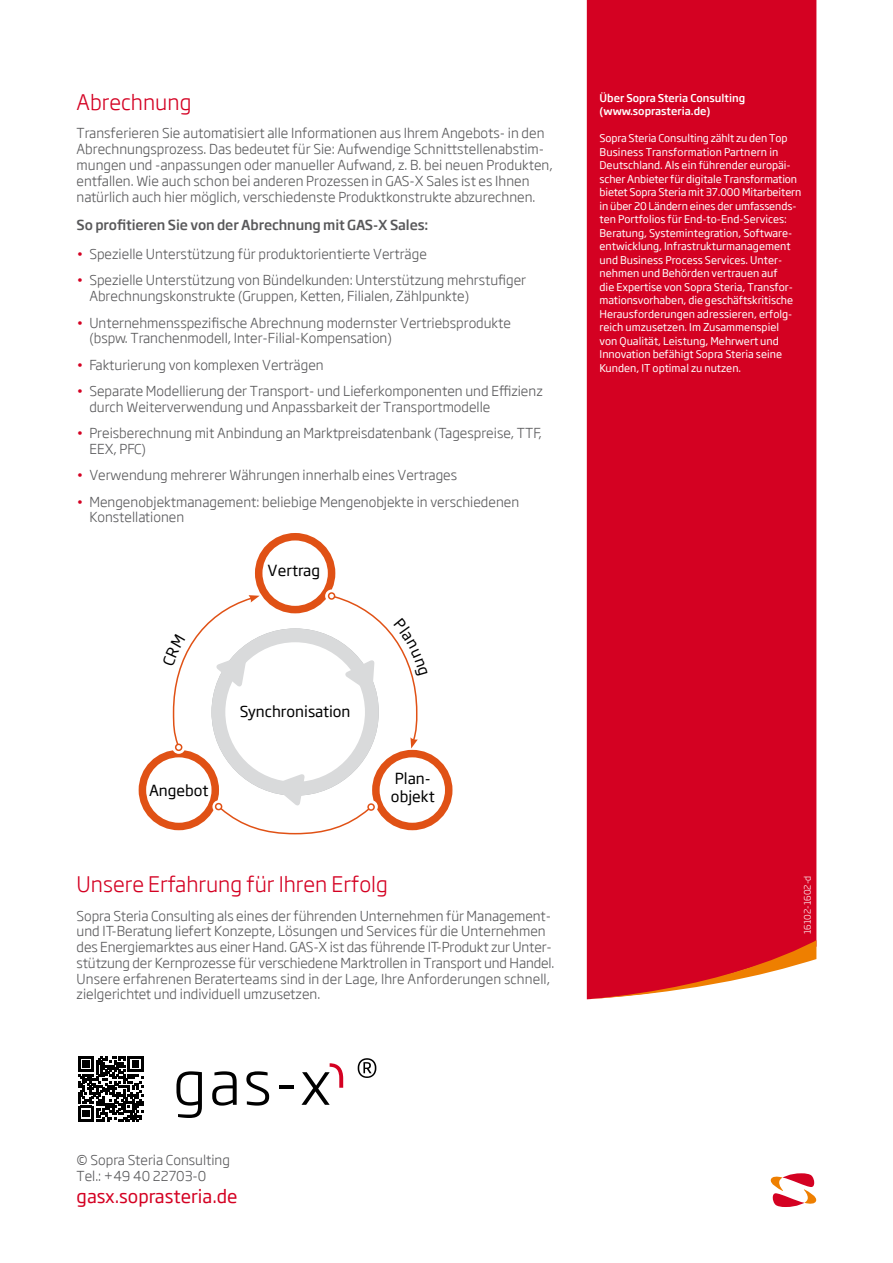
<style>
.page{position:relative;width:893px;height:1263px;background:#fff}
.page>*{position:absolute;margin:0;border:0;box-sizing:border-box;transform-origin:0 0}
.t1{font:300 21px "Soho Gothic Pro";color:#d40122}
.t2{font:18px "Soho Gothic Pro";color:#d40122}
.t3{font:15px/18px "Soho Gothic Pro";color:#000}
.t4{font:300 13.5px/15.8px "Soho Gothic Pro";color:#58585a}
.t5{font:500 13.5px "Soho Gothic Pro";letter-spacing:-.01em;color:#58585a}
.t6{font:10.5px/13.5px "Soho Gothic Pro";color:#fff}
.t7{font:500 10.5px/13.5px "Soho Gothic Pro";color:#fff}
.t8{font:300 9px "Soho Gothic Pro";color:#fff}
.s1{color:#d40122}
</style>
<div class="page">
<div style="left:587px;top:0;width:229px;height:940px;background:#d40122"></div>
<svg style="left:587px;top:940px;width:229px;height:59px"></svg>
<svg style="left:770px;top:1173px;width:47px;height:34px"></svg>
<svg style="left:176px;top:1071px;width:26px;height:47px"></svg>
<svg style="left:212px;top:1071px;width:25px;height:34px"></svg>
<svg style="left:246px;top:1071px;width:23px;height:34px"></svg>
<hr style="left:279px;top:1086px;width:14px;height:3px;background:#000">
<svg style="left:358px;top:1058px;width:18px;height:20px"></svg>
<svg style="left:301px;top:1063px;width:42px;height:42px"></svg>
<svg style="left:78px;top:1056px;width:66px;height:66px"></svg>
<div style="left:372px;top:750px;width:80px;height:80px;border:8px solid #e05115;border-radius:50%"></div>
<div style="left:255px;top:533px;width:80px;height:80px;border:8px solid #e05115;border-radius:50%"></div>
<div style="left:139px;top:750px;width:80px;height:80px;border:8px solid #e05115;border-radius:50%"></div>
<svg style="left:172px;top:741px;width:13px;height:13px"></svg>
<svg style="left:325px;top:589px;width:13px;height:13px"></svg>
<svg style="left:212px;top:800px;width:13px;height:13px"></svg>
<svg style="left:365px;top:800px;width:13px;height:13px"></svg>
<div style="left:211px;top:628px;width:168px;height:168px;background:#d9dadb;border-radius:50%"></div>
<div style="left:225px;top:642px;width:140px;height:140px;background:#fff;border-radius:50%"></div>
<div style="left:328px;top:592px;width:7px;height:8px;border:2px solid #e05115;border-radius:50%"></div>
<div style="left:175px;top:743px;width:7px;height:8px;border:2px solid #e05115;border-radius:50%"></div>
<svg style="left:219px;top:773px;width:152px;height:62px"></svg>
<div style="left:367px;top:803px;width:8px;height:8px;border:2px solid #e05115;border-radius:50%"></div>
<div style="left:215px;top:803px;width:7px;height:7px;border:2px solid #e05115;border-radius:50%"></div>
<svg style="left:333px;top:595px;width:85px;height:153px"></svg>
<svg style="left:172px;top:595px;width:88px;height:151px"></svg>
<h1 class="t1" style="left:77px;top:86px;width:116px">Abrechnung</h1>
<p class="t4" style="left:77px;top:125px;width:478px">Transferieren Sie automatisiert alle Informationen aus Ihrem Angebots- in den Abrechnungsprozess. Das bedeutet für Sie: Aufwendige Schnittstellenabstim&shy;mungen und -anpassungen oder manueller Aufwand, z. B. bei neuen Produkten, entfallen. Wie auch schon bei anderen Prozessen in GAS-X Sales ist es Ihnen natürlich auch hier möglich, verschiedenste Produktkonstrukte abzurechnen.</p>
<p class="t5" style="left:77px;top:215px;width:353px">So profitieren Sie von der Abrechnung mit GAS-X Sales:</p>
<p class="t4" style="left:77px;top:245px;width:352px"><span class="s1">•</span> Spezielle Unterstützung für produktorientierte Verträge</p>
<p class="t4" style="left:89px;top:272px;width:438px;text-indent:-13px"><span class="s1">•</span> Spezielle Unterstützung von Bündelkunden: Unterstützung mehrstufiger<br>Abrechnungskonstrukte (Gruppen, Ketten, Filialen, Zählpunkte)</p>
<p class="t4" style="left:89px;top:314px;width:423px;text-indent:-13px"><span class="s1">•</span> Unternehmensspezifische Abrechnung modernster Vertriebsprodukte (bspw. Tranchenmodell, Inter-Filial-Kompensation)</p>
<p class="t4" style="left:77px;top:356px;width:249px"><span class="s1">•</span> Fakturierung von komplexen Verträgen</p>
<p class="t4" style="left:89px;top:382px;width:455px;text-indent:-13px"><span class="s1">•</span> Separate Modellierung der Transport- und Lieferkomponenten und Effizienz durch Weiterverwendung und Anpassbarkeit der Transportmodelle</p>
<p class="t4" style="left:89px;top:424px;width:454px;text-indent:-13px"><span class="s1">•</span> Preisberechnung mit Anbindung an Marktpreisdatenbank (Tagespreise, TTF,<br>EEX, PFC)</p>
<p class="t4" style="left:77px;top:467px;width:382px"><span class="s1">•</span> Verwendung mehrerer Währungen innerhalb eines Vertrages</p>
<p class="t4" style="left:89px;top:493px;width:431px;text-indent:-13px"><span class="s1">•</span> Mengenobjektmanagement: beliebige Mengenobjekte in verschiedenen<br>Konstellationen</p>
<p class="t3" style="left:268px;top:560px;width:54px">Vertrag</p>
<p class="t7" style="left:600px;top:91px;width:147px">Über Sopra Steria Consulting (www.soprasteria.de)</p>
<p class="t6" style="left:600px;top:131px;width:203px">Sopra Steria Consulting zählt zu den Top Business Transformation Partnern in Deutschland. Als ein führender europäi&shy;scher Anbieter für digitale Transformation bietet Sopra Steria mit 37.000 Mitarbeitern in über 20 Ländern eines der umfassends&shy;ten Portfolios für End-to-End-Services:<br>Beratung, Systemintegration, Software&shy;entwicklung, Infrastrukturmanagement und Business Process Services. Unter&shy;nehmen und Behörden vertrauen auf<br>die Expertise von Sopra Steria, Transfor&shy;mationsvorhaben, die geschäftskritische Herausforderungen adressieren, erfolg&shy;reich umzusetzen. Im Zusammenspiel<br>von Qualität, Leistung, Mehrwert und Innovation befähigt Sopra Steria seine Kunden, IT optimal zu nutzen.</p>
<p class="t3" style="left:240px;top:702px;width:112px">Synchronisation</p>
<p class="t3" style="left:149px;top:780px;width:61px">Angebot</p>
<p class="t3" style="left:391px;top:769px;width:45px">Plan&shy;objekt</p>
<h1 class="t1" style="left:77px;top:868px;width:313px">Unsere Erfahrung für Ihren Erfolg</h1>
<p class="t4" style="left:77px;top:907px;width:479px">Sopra Steria Consulting als eines der führenden Unternehmen für Management&shy;und IT-Beratung liefert Konzepte, Lösungen und Services für die Unternehmen des Energiemarktes aus einer Hand. GAS-X ist das führende IT-Produkt zur Unter&shy;stützung der Kernprozesse für verschiedene Marktrollen in Transport und Handel.<br>Unsere erfahrenen Beraterteams sind in der Lage, Ihre Anforderungen schnell, zielgerichtet und individuell umzusetzen.</p>
<p class="t8" style="left:800px;top:934px;width:59px;rotate:-90deg">16102-1602-d</p>
<p class="t4" style="left:77px;top:1151px;width:155px;line-height:16.2px">© Sopra Steria Consulting<br>Tel.: +49 40 22703-0</p>
<h2 class="t2" style="left:77px;top:1183px;width:163px">gasx.soprasteria.de</h2>
</div>
